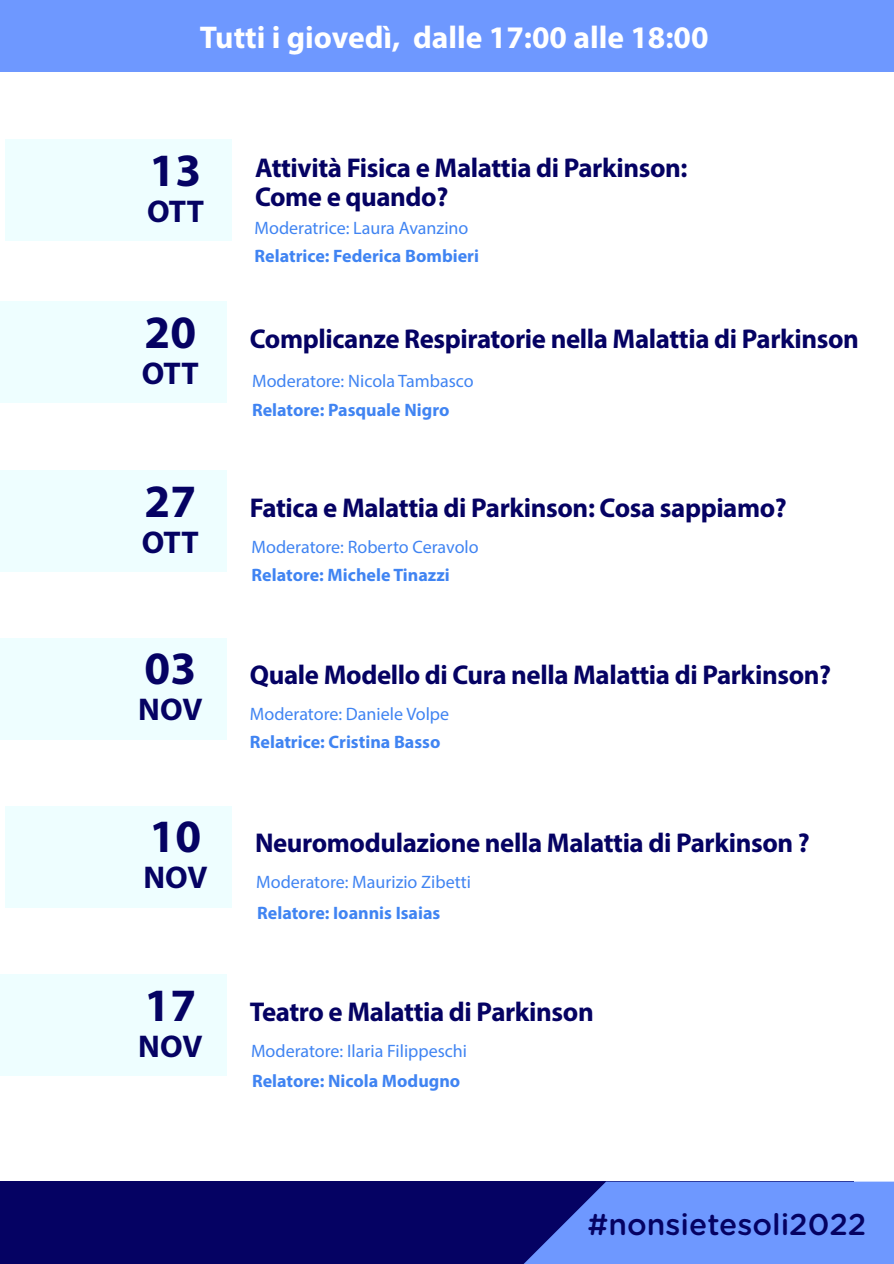
<style>
.page{position:relative;width:894px;height:1264px;background:#fff}
.page>*{position:absolute;margin:0;border:0;box-sizing:border-box;transform-origin:0 0}
.t1{font:700 46.5px "Myriad Pro";color:#050263}
.t2{font:700 31.5px "Myriad Pro";color:#fff}
.t3{font:700 31.5px "Myriad Pro";letter-spacing:-.005em;color:#050263}
.t4{font:500 30px "Gotham Rounded";color:#050263}
.t5{font:700 27.3px/29px "Myriad Pro";letter-spacing:-.015em;color:#050263}
.t6{font:18px "Myriad Pro";color:#4084f2}
.t7{font:700 18px "Myriad Pro";color:#4084f2}
.s1{font-size:46.5px}
</style>
<div class="page">
<div style="left:0;top:1181px;width:853px;height:82px;background:#050263"></div>
<div style="left:0;top:0;width:893px;height:71px;background:#6e98ff"></div>
<svg style="left:525px;top:1181px;width:368px;height:82px;background:#6186ec"></svg>
<div style="left:5px;top:139px;width:226px;height:102px;background:#eefeff"></div>
<div style="left:0;top:301px;width:226px;height:102px;background:#eefeff"></div>
<div style="left:0;top:470px;width:226px;height:102px;background:#eefeff"></div>
<div style="left:0;top:638px;width:226px;height:101px;background:#eefeff"></div>
<div style="left:5px;top:806px;width:226px;height:102px;background:#eefeff"></div>
<div style="left:0;top:974px;width:226px;height:102px;background:#eefeff"></div>
<p class="t2" style="left:200px;top:17px;width:510px">Tutti i giovedì, dalle 17:00 alle 18:00</p>
<h1 class="t1" style="left:150px;top:140px;width:53px">13</h1>
<p class="t3" style="left:147px;top:190px;width:58px">OTT</p>
<p class="t5" style="left:255px;top:152px;width:434px">Attività Fisica e Malattia di Parkinson:<br>Come e quando?</p>
<p class="t7" style="left:254px;top:244px;width:226px">Relatrice: Federica Bombieri</p>
<p class="t6" style="left:254px;top:216px;width:215px">Moderatrice: Laura Avanzino</p>
<p class="t5" style="left:144px;top:323px;width:715px"><span class="s1">20</span> Complicanze Respiratorie nella Malattia di Parkinson</p>
<p class="t3" style="left:142px;top:352px;width:58px">OTT</p>
<p class="t6" style="left:252px;top:370px;width:223px">Moderatore: Nicola Tambasco</p>
<p class="t7" style="left:252px;top:398px;width:199px">Relatore: Pasquale Nigro</p>
<p class="t5" style="left:144px;top:492px;width:643px"><span class="s1">27</span> Fatica e Malattia di Parkinson: Cosa sappiamo?</p>
<p class="t3" style="left:142px;top:521px;width:58px">OTT</p>
<p class="t6" style="left:251px;top:535px;width:228px">Moderatore: Roberto Ceravolo</p>
<h1 class="t1" style="left:144px;top:638px;width:53px">03</h1>
<p class="t3" style="left:138px;top:689px;width:66px">NOV</p>
<h1 class="t1" style="left:150px;top:806px;width:53px">10</h1>
<p class="t3" style="left:143px;top:857px;width:66px">NOV</p>
<h1 class="t1" style="left:144px;top:974px;width:53px">17</h1>
<p class="t3" style="left:138px;top:1025px;width:66px">NOV</p>
<p class="t7" style="left:251px;top:563px;width:199px">Relatore: Michele Tinazzi</p>
<p class="t5" style="left:250px;top:659px;width:582px">Quale Modello di Cura nella Malattia di Parkinson?</p>
<p class="t6" style="left:250px;top:703px;width:201px">Moderatore: Daniele Volpe</p>
<p class="t7" style="left:250px;top:730px;width:192px">Relatrice: Cristina Basso</p>
<p class="t5" style="left:255px;top:827px;width:556px">Neuromodulazione nella Malattia di Parkinson ?</p>
<p class="t6" style="left:256px;top:871px;width:216px">Moderatore: Maurizio Zibetti</p>
<p class="t7" style="left:257px;top:900px;width:184px">Relatore: Ioannis Isaias</p>
<p class="t5" style="left:250px;top:996px;width:345px">Teatro e Malattia di Parkinson</p>
<p class="t6" style="left:251px;top:1039px;width:217px">Moderatore: Ilaria Filippeschi</p>
<p class="t7" style="left:252px;top:1069px;width:210px">Relatore: Nicola Modugno</p>
<p class="t4" style="left:587px;top:1203px;width:280px">#nonsietesoli2022</p>
</div>
